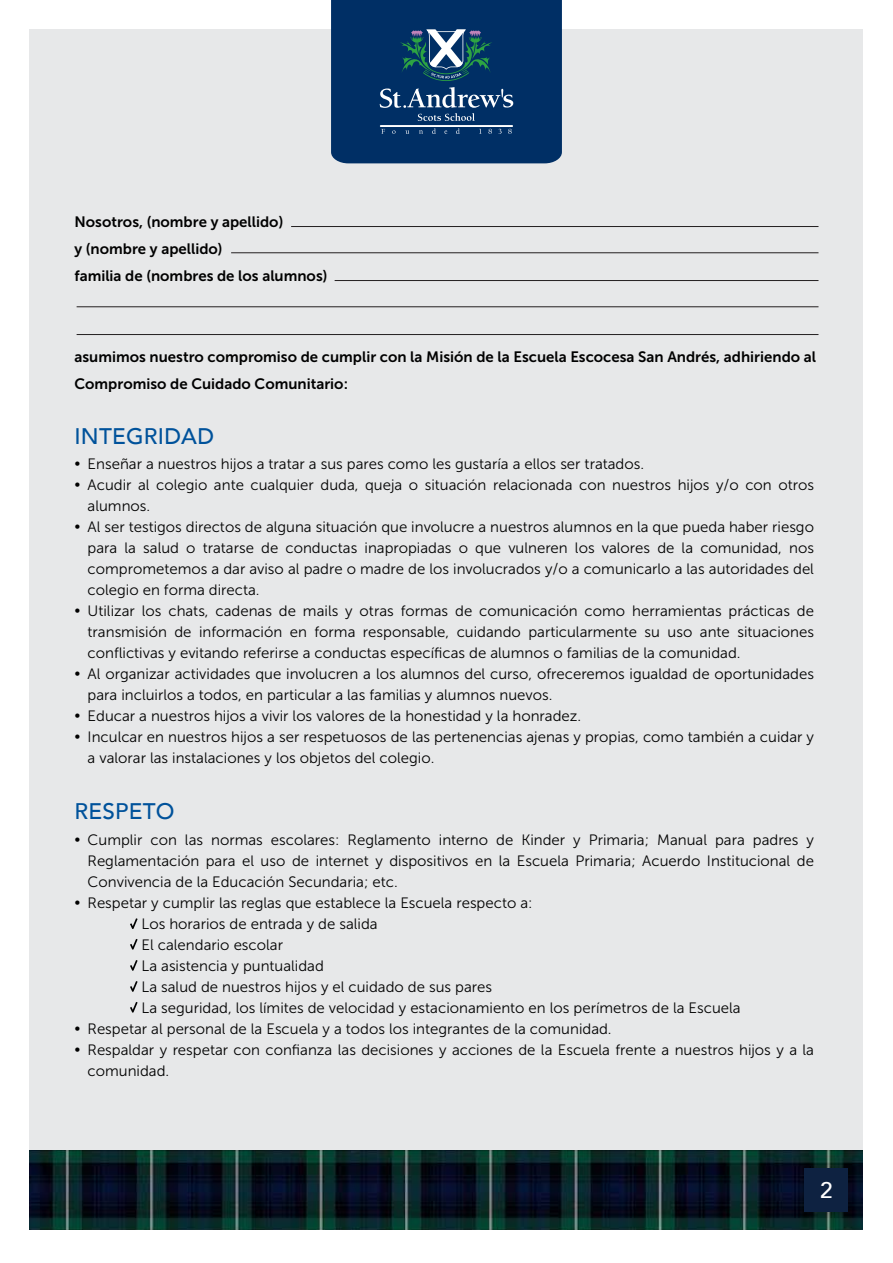
<style>
.page{position:relative;width:893px;height:1263px;background:#fff}
.page>*{position:absolute;margin:0;border:0;box-sizing:border-box;transform-origin:0 0}
.t1{font:500 22.5px "Avenir LT";letter-spacing:.01em;color:#00529b}
.t2{font:500 22.5px "Avenir LT";color:#fff}
.t3{font:15px/21px "Museo Sans 300";color:#010101}
.t4{font:15px/27px "Museo Sans 700";color:#010101}
</style>
<div class="page">
<div style="left:30px;top:30px;width:833px;height:1121px;background:#e7e8e9"></div>
<img style="left:30px;top:1151px;width:833px;height:79px">
<hr style="left:291px;top:226px;width:527px;height:1px;background:#231f20">
<hr style="left:231px;top:252px;width:587px;height:1px;background:#231f20">
<hr style="left:335px;top:280px;width:483px;height:1px;background:#231f20">
<hr style="left:77px;top:306px;width:741px;height:1px;background:#231f20">
<hr style="left:77px;top:334px;width:741px;height:1px;background:#231f20">
<svg style="left:331px;top:0;width:231px;height:163px;background:#0e3b6c"></svg>
<svg style="left:130px;top:918px;width:8px;height:11px"></svg>
<svg style="left:130px;top:939px;width:8px;height:11px"></svg>
<svg style="left:130px;top:960px;width:8px;height:11px"></svg>
<svg style="left:130px;top:981px;width:8px;height:11px"></svg>
<svg style="left:130px;top:1002px;width:8px;height:11px"></svg>
<div style="left:805px;top:1169px;width:43px;height:43px;background:#0e2241"></div>
<p class="t4" style="left:74px;top:209px;width:254px">Nosotros, (nombre y apellido)<br>y (nombre y apellido)<br>familia de (nombres de los alumnos)</p>
<p class="t4" style="left:74px;top:344px;width:743px">asumimos nuestro compromiso de cumplir con la Misión de la Escuela Escocesa San Andrés, adhiriendo al<br>Compromiso de Cuidado Comunitario:</p>
<h1 class="t1" style="left:74px;top:423px;width:141px">INTEGRIDAD</h1>
<p class="t3" style="left:74px;top:453px;width:8px">• •</p>
<p class="t3" style="left:74px;top:516px;width:8px">•</p>
<p class="t3" style="left:74px;top:600px;width:8px">•</p>
<p class="t3" style="left:74px;top:663px;width:8px">•</p>
<p class="t3" style="left:74px;top:705px;width:8px">• •</p>
<p class="t3" style="left:88px;top:454px;width:728px">Enseñar a nuestros hijos a tratar a sus pares como les gustaría a ellos ser tratados.<br>Acudir al colegio ante cualquier duda, queja o situación relacionada con nuestros hijos y/o con otros alumnos.<br>Al ser testigos directos de alguna situación que involucre a nuestros alumnos en la que pueda haber riesgo para la salud o tratarse de conductas inapropiadas o que vulneren los valores de la comunidad, nos comprometemos a dar aviso al padre o madre de los involucrados y/o a comunicarlo a las autoridades del colegio en forma directa.<br>Utilizar los chats, cadenas de mails y otras formas de comunicación como herramientas prácticas de transmisión de información en forma responsable, cuidando particularmente su uso ante situaciones conflictivas y evitando referirse a conductas específicas de alumnos o familias de la comunidad.<br>Al organizar actividades que involucren a los alumnos del curso, ofreceremos igualdad de oportunidades para incluirlos a todos, en particular a las familias y alumnos nuevos.<br>Educar a nuestros hijos a vivir los valores de la honestidad y la honradez.<br>Inculcar en nuestros hijos a ser respetuosos de las pertenencias ajenas y propias, como también a cuidar y a valorar las instalaciones y los objetos del colegio.</p>
<h1 class="t1" style="left:74px;top:798px;width:102px">RESPETO</h1>
<p class="t3" style="left:74px;top:828px;width:8px">•</p>
<p class="t3" style="left:74px;top:891px;width:8px">•</p>
<p class="t3" style="left:74px;top:1017px;width:8px">• •</p>
<p class="t3" style="left:88px;top:829px;width:728px">Cumplir con las normas escolares: Reglamento interno de Kinder y Primaria; Manual para padres y</p>
<p class="t3" style="left:88px;top:850px;width:728px">Reglamentación para el uso de internet y dispositivos en la Escuela Primaria; Acuerdo Institucional de</p>
<p class="t3" style="left:88px;top:871px;width:312px">Convivencia de la Educación Secundaria; etc.</p>
<p class="t3" style="left:88px;top:892px;width:446px">Respetar y cumplir las reglas que establece la Escuela respecto a:</p>
<p class="t3" style="left:142px;top:913px;width:238px">Los horarios de entrada y de salida</p>
<p class="t3" style="left:142px;top:934px;width:143px">El calendario escolar</p>
<p class="t3" style="left:142px;top:955px;width:184px">La asistencia y puntualidad</p>
<p class="t3" style="left:142px;top:976px;width:352px">La salud de nuestros hijos y el cuidado de sus pares</p>
<p class="t3" style="left:142px;top:997px;width:600px">La seguridad, los límites de velocidad y estacionamiento en los perímetros de la Escuela</p>
<p class="t3" style="left:88px;top:1018px;width:526px">Respetar al personal de la Escuela y a todos los integrantes de la comunidad.</p>
<p class="t3" style="left:88px;top:1039px;width:728px">Respaldar y respetar con confianza las decisiones y acciones de la Escuela frente a nuestros hijos y a la</p>
<p class="t3" style="left:88px;top:1060px;width:83px">comunidad.</p>
<h1 class="t2" style="left:820px;top:1177px;width:14px">2</h1>
</div>
